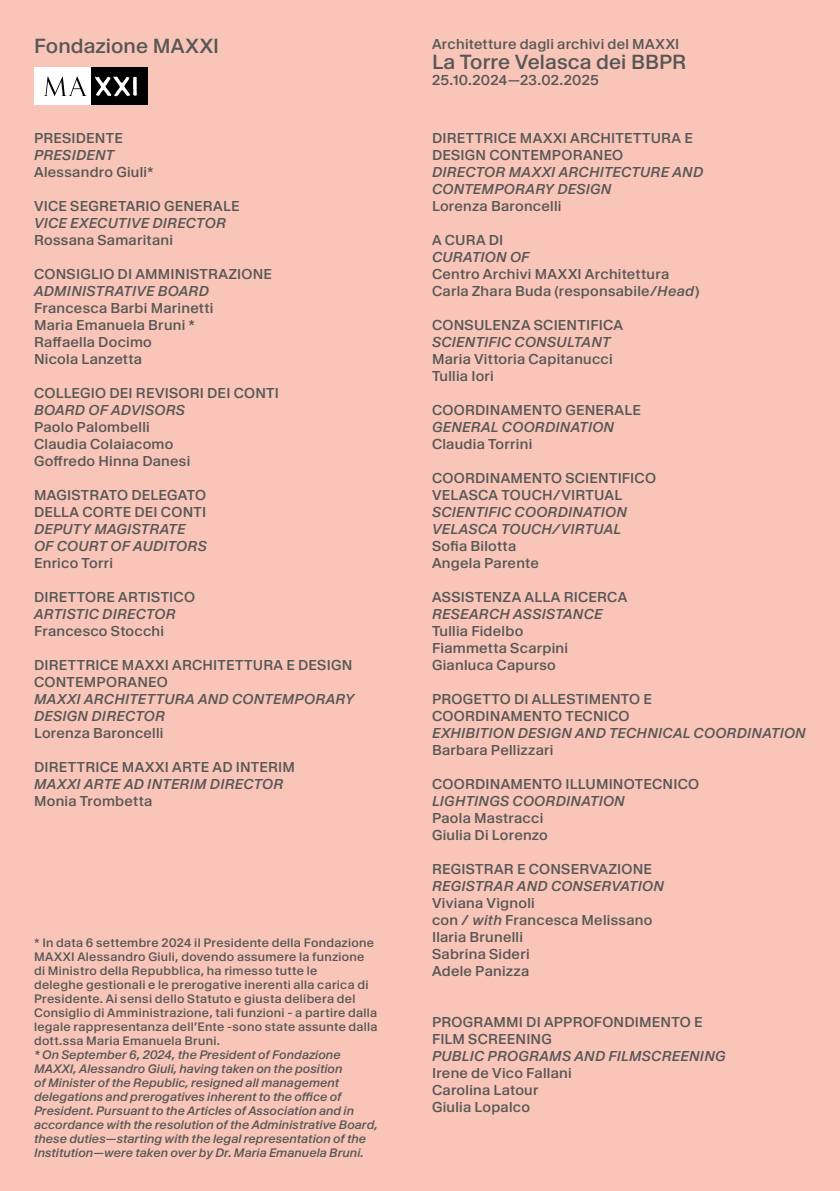
<style>
.page{position:relative;width:840px;height:1191px;background:#fff}
.page>*{position:absolute;margin:0;border:0;box-sizing:border-box;transform-origin:0 0}
.t1{font:20px "KMR Waldenburg Halbfett";letter-spacing:.005em;color:#575756}
.t2{font:14px/17px "KMR Waldenburg Halbfett";letter-spacing:.02em;color:#575756}
.t3{font:14px/17px "KMR Waldenburg Halbfett Kursiv";letter-spacing:.015em;color:#575756}
.t4{font:12px/14px "KMR Waldenburg Halbfett Kursiv";letter-spacing:.005em;color:#575756}
.t5{font:12px/14px "KMR Waldenburg Halbfett";letter-spacing:.025em;color:#575756}
.s1{font-family:"KMR Waldenburg Halbfett Kursiv"}
</style>
<div class="page">
<div style="left:0;top:0;width:839px;height:1191px;background:#f9c5b8"></div>
<div style="left:34px;top:67px;width:57px;height:38px;background:#fff"></div>
<div style="left:91px;top:67px;width:56px;height:38px;background:#000"></div>
<svg style="left:44px;top:76px;width:42px;height:20px"></svg>
<svg style="left:95px;top:76px;width:42px;height:20px"></svg>
<h1 class="t1" style="left:34px;top:33px;width:186px">Fondazione MAXXI</h1>
<p class="t2" style="left:432px;top:35px;width:249px">Architetture dagli archivi del MAXXI</p>
<h1 class="t1" style="left:432px;top:49px;width:255px">La Torre Velasca dei BBPR</h1>
<p class="t2" style="left:432px;top:71px;width:168px">25.10.2024—23.02.2025</p>
<p class="t2" style="left:34px;top:129px;width:90px">PRESIDENTE</p>
<p class="t3" style="left:34px;top:146px;width:82px">PRESIDENT</p>
<p class="t2" style="left:34px;top:163px;width:121px">Alessandro Giuli*</p>
<p class="t2" style="left:34px;top:197px;width:207px">VICE SEGRETARIO GENERALE</p>
<p class="t3" style="left:34px;top:214px;width:193px">VICE EXECUTIVE DIRECTOR</p>
<p class="t2" style="left:34px;top:231px;width:140px">Rossana Samaritani</p>
<p class="t2" style="left:34px;top:265px;width:239px">CONSIGLIO DI AMMINISTRAZIONE</p>
<p class="t3" style="left:34px;top:282px;width:176px">ADMINISTRATIVE BOARD</p>
<p class="t2" style="left:34px;top:299px;width:181px">Francesca Barbi Marinetti<br>Maria Emanuela Bruni *<br>Raffaella Docimo<br>Nicola Lanzetta</p>
<p class="t2" style="left:34px;top:384px;width:246px">COLLEGIO DEI REVISORI DEI CONTI</p>
<p class="t3" style="left:34px;top:401px;width:152px">BOARD OF ADVISORS</p>
<p class="t2" style="left:34px;top:418px;width:158px">Paolo Palombelli<br>Claudia Colaiacomo<br>Goffredo Hinna Danesi</p>
<p class="t2" style="left:34px;top:486px;width:174px">MAGISTRATO DELEGATO<br>DELLA CORTE DEI CONTI</p>
<p class="t3" style="left:34px;top:520px;width:174px">DEPUTY MAGISTRATE<br>OF COURT OF AUDITORS</p>
<p class="t2" style="left:34px;top:554px;width:80px">Enrico Torri</p>
<p class="t2" style="left:34px;top:588px;width:162px">DIRETTORE ARTISTICO</p>
<p class="t3" style="left:34px;top:605px;width:143px">ARTISTIC DIRECTOR</p>
<p class="t2" style="left:34px;top:622px;width:131px">Francesco Stocchi</p>
<p class="t2" style="left:34px;top:656px;width:319px">DIRETTRICE MAXXI ARCHITETTURA E DESIGN<br>CONTEMPORANEO</p>
<p class="t3" style="left:34px;top:690px;width:321px">MAXXI ARCHITETTURA AND CONTEMPORARY<br>DESIGN DIRECTOR</p>
<p class="t2" style="left:34px;top:724px;width:131px">Lorenza Baroncelli</p>
<p class="t2" style="left:34px;top:758px;width:262px">DIRETTRICE MAXXI ARTE AD INTERIM</p>
<p class="t3" style="left:34px;top:775px;width:251px">MAXXI ARTE AD INTERIM DIRECTOR</p>
<p class="t2" style="left:34px;top:792px;width:120px">Monia Trombetta</p>
<p class="t5" style="left:34px;top:935px;width:345px">* In data 6 settembre 2024 il Presidente della Fondazione MAXXI Alessandro Giuli, dovendo assumere la funzione di Ministro della Repubblica, ha rimesso tutte le<br>deleghe gestionali e le prerogative inerenti alla carica di Presidente. Ai sensi dello Statuto e giusta delibera del Consiglio di Amministrazione, tali funzioni - a partire dalla legale rappresentanza dell’Ente -sono state assunte dalla dott.ssa Maria Emanuela Bruni.</p>
<p class="t4" style="left:34px;top:1047px;width:345px">* On September 6, 2024, the President of Fondazione MAXXI, Alessandro Giuli, having taken on the position<br>of Minister of the Republic, resigned all management delegations and prerogatives inherent to the office of President. Pursuant to the Articles of Association and in accordance with the resolution of the Administrative Board, these duties—starting with the legal representation of the Institution—were taken over by Dr. Maria Emanuela Bruni.</p>
<p class="t2" style="left:432px;top:129px;width:262px">DIRETTRICE MAXXI ARCHITETTURA E<br>DESIGN CONTEMPORANEO</p>
<p class="t3" style="left:432px;top:163px;width:272px">DIRECTOR MAXXI ARCHITECTURE AND<br>CONTEMPORARY DESIGN</p>
<p class="t2" style="left:432px;top:197px;width:131px">Lorenza Baroncelli</p>
<p class="t2" style="left:432px;top:231px;width:73px">A CURA DI</p>
<p class="t3" style="left:432px;top:248px;width:99px">CURATION OF</p>
<p class="t2" style="left:432px;top:265px;width:269px">Centro Archivi MAXXI Architettura<br>Carla Zhara Buda (responsabile/<span class="s1">Head</span>)</p>
<p class="t2" style="left:432px;top:316px;width:192px">CONSULENZA SCIENTIFICA</p>
<p class="t3" style="left:432px;top:333px;width:180px">SCIENTIFIC CONSULTANT</p>
<p class="t2" style="left:432px;top:350px;width:182px">Maria Vittoria Capitanucci<br>Tullia Iori</p>
<p class="t2" style="left:432px;top:401px;width:210px">COORDINAMENTO GENERALE</p>
<p class="t3" style="left:432px;top:418px;width:184px">GENERAL COORDINATION</p>
<p class="t2" style="left:432px;top:435px;width:102px">Claudia Torrini</p>
<p class="t2" style="left:432px;top:469px;width:225px">COORDINAMENTO SCIENTIFICO<br>VELASCA TOUCH/VIRTUAL</p>
<p class="t3" style="left:432px;top:503px;width:196px">SCIENTIFIC COORDINATION<br>VELASCA TOUCH/VIRTUAL</p>
<p class="t2" style="left:432px;top:537px;width:108px">Sofia Bilotta<br>Angela Parente</p>
<p class="t2" style="left:432px;top:588px;width:197px">ASSISTENZA ALLA RICERCA</p>
<p class="t3" style="left:432px;top:605px;width:172px">RESEARCH ASSISTANCE</p>
<p class="t2" style="left:432px;top:622px;width:137px">Tullia Fidelbo<br>Fiammetta Scarpini<br>Gianluca Capurso</p>
<p class="t2" style="left:432px;top:690px;width:221px">PROGETTO DI ALLESTIMENTO E<br>COORDINAMENTO TECNICO</p>
<p class="t3" style="left:432px;top:724px;width:375px">EXHIBITION DESIGN AND TECHNICAL COORDINATION</p>
<p class="t2" style="left:432px;top:741px;width:123px">Barbara Pellizzari</p>
<p class="t2" style="left:432px;top:775px;width:268px">COORDINAMENTO ILLUMINOTECNICO</p>
<p class="t3" style="left:432px;top:792px;width:194px">LIGHTINGS COORDINATION</p>
<p class="t2" style="left:432px;top:809px;width:117px">Paola Mastracci<br>Giulia Di Lorenzo</p>
<p class="t2" style="left:432px;top:860px;width:221px">REGISTRAR E CONSERVAZIONE</p>
<p class="t3" style="left:432px;top:877px;width:233px">REGISTRAR AND CONSERVATION</p>
<p class="t2" style="left:432px;top:894px;width:222px">Viviana Vignoli<br>con / <span class="s1">with</span> Francesca Melissano<br>Ilaria Brunelli<br>Sabrina Sideri<br>Adele Panizza</p>
<p class="t2" style="left:432px;top:1013px;width:272px">PROGRAMMI DI APPROFONDIMENTO E<br>FILM SCREENING</p>
<p class="t3" style="left:432px;top:1047px;width:295px">PUBLIC PROGRAMS AND FILMSCREENING</p>
<p class="t2" style="left:432px;top:1064px;width:141px">Irene de Vico Fallani<br>Carolina Latour<br>Giulia Lopalco</p>
</div>
